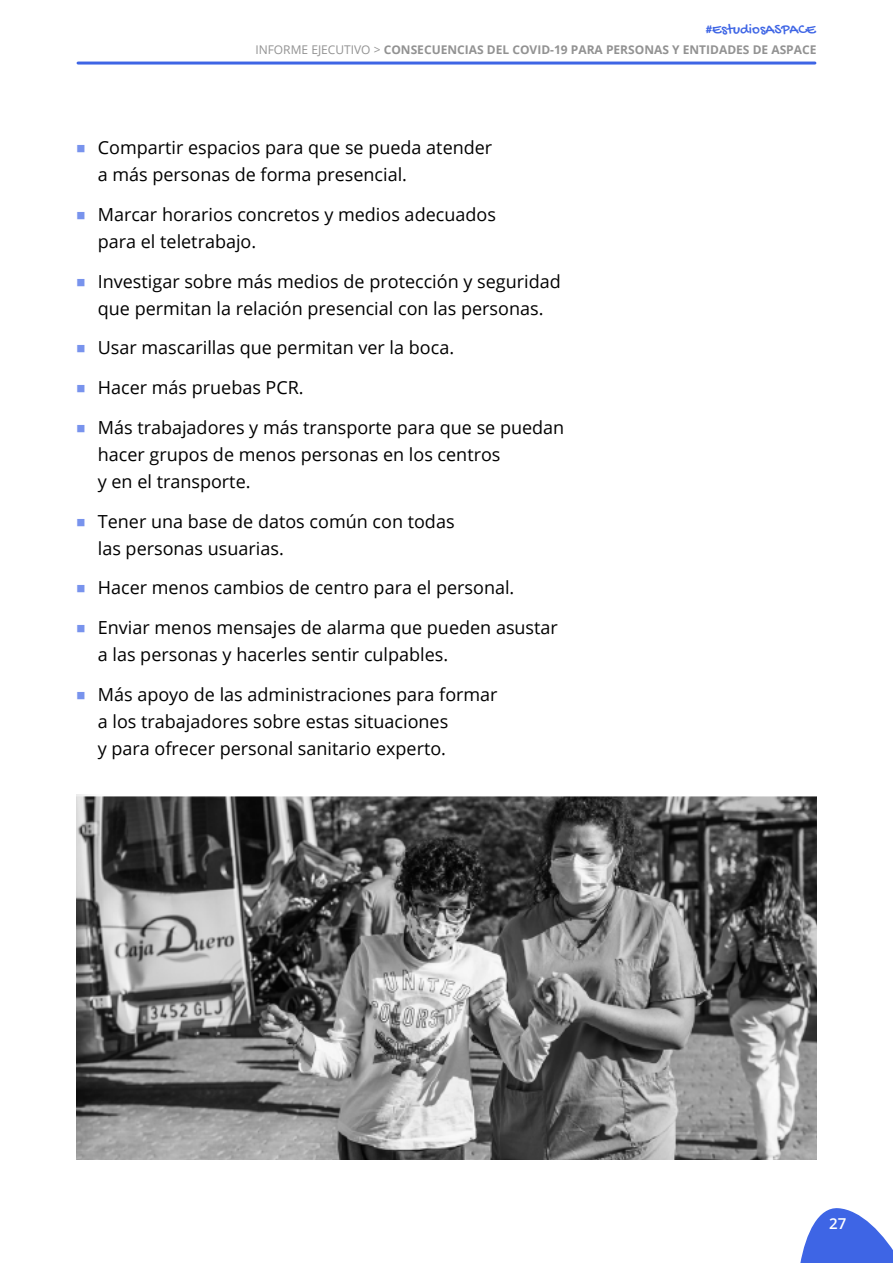
<style>
.page{position:relative;width:893px;height:1263px;background:#fff}
.page>*{position:absolute;margin:0;border:0;box-sizing:border-box;transform-origin:0 0}
.L{font:18px/27px "Open Sans";color:#000}
.t1{font:15px "Gochi Hand";color:#3e65e5}
.t2{font:600 15px "Open Sans";color:#fff}
.t3{font:700 12px "Open Sans";color:#929292}
.s1{font-weight:400}
.s2{font-family:"Sarabun";font-weight:800;font-size:15px;color:#7893ed}
</style>
<div class="page">
<hr style="left:78px;top:62px;width:737px;height:3px;background:#3e65e5">
<svg style="left:800px;top:1208px;width:93px;height:55px"></svg>
<img style="left:77px;top:794px;width:739px;height:365px">
<p class="t1" style="left:705px;top:22px;width:112px">#EstudiosASPACE</p>
<p class="t3" style="left:255px;top:41px;width:563px"><span class="s1">INFORME EJECUTIVO &gt;</span> CONSECUENCIAS DEL COVID-19 PARA PERSONAS Y ENTIDADES DE ASPACE</p>
<p class="L" style="left:98px;top:134px;width:396px;text-indent:-21px"><span class="s2">■</span> Compartir espacios para que se pueda atender a más personas de forma presencial.</p>
<p class="L" style="left:98px;top:200px;width:400px;text-indent:-21px"><span class="s2">■</span> Marcar horarios concretos y medios adecuados para el teletrabajo.</p>
<p class="L" style="left:77px;top:267px;width:486px;text-align:center"><span class="s2">■</span> Investigar sobre más medios de protección y seguridad que permitan la relación presencial con las personas.</p>
<p class="L" style="left:77px;top:334px;width:379px"><span class="s2">■</span> Usar mascarillas que permitan ver la boca.</p>
<p class="L" style="left:77px;top:374px;width:229px"><span class="s2">■</span> Hacer más pruebas PCR.</p>
<p class="L" style="left:98px;top:413px;width:468px;text-indent:-21px"><span class="s2">■</span> Más trabajadores y más transporte para que se puedan hacer grupos de menos personas en los centros<br>y en el transporte.</p>
<p class="L" style="left:98px;top:507px;width:358px;text-indent:-21px"><span class="s2">■</span> Tener una base de datos común con todas las personas usuarias.</p>
<p class="L" style="left:77px;top:574px;width:439px"><span class="s2">■</span> Hacer menos cambios de centro para el personal.</p>
<p class="L" style="left:98px;top:614px;width:462px;text-indent:-21px"><span class="s2">■</span> Enviar menos mensajes de alarma que pueden asustar a las personas y hacerles sentir culpables.</p>
<p class="L" style="left:98px;top:680px;width:401px;text-indent:-21px"><span class="s2">■</span> Más apoyo de las administraciones para formar a los trabajadores sobre estas situaciones<br>y para ofrecer personal sanitario experto.</p>
<p class="t2" style="left:829px;top:1213px;width:19px">27</p>
</div>
